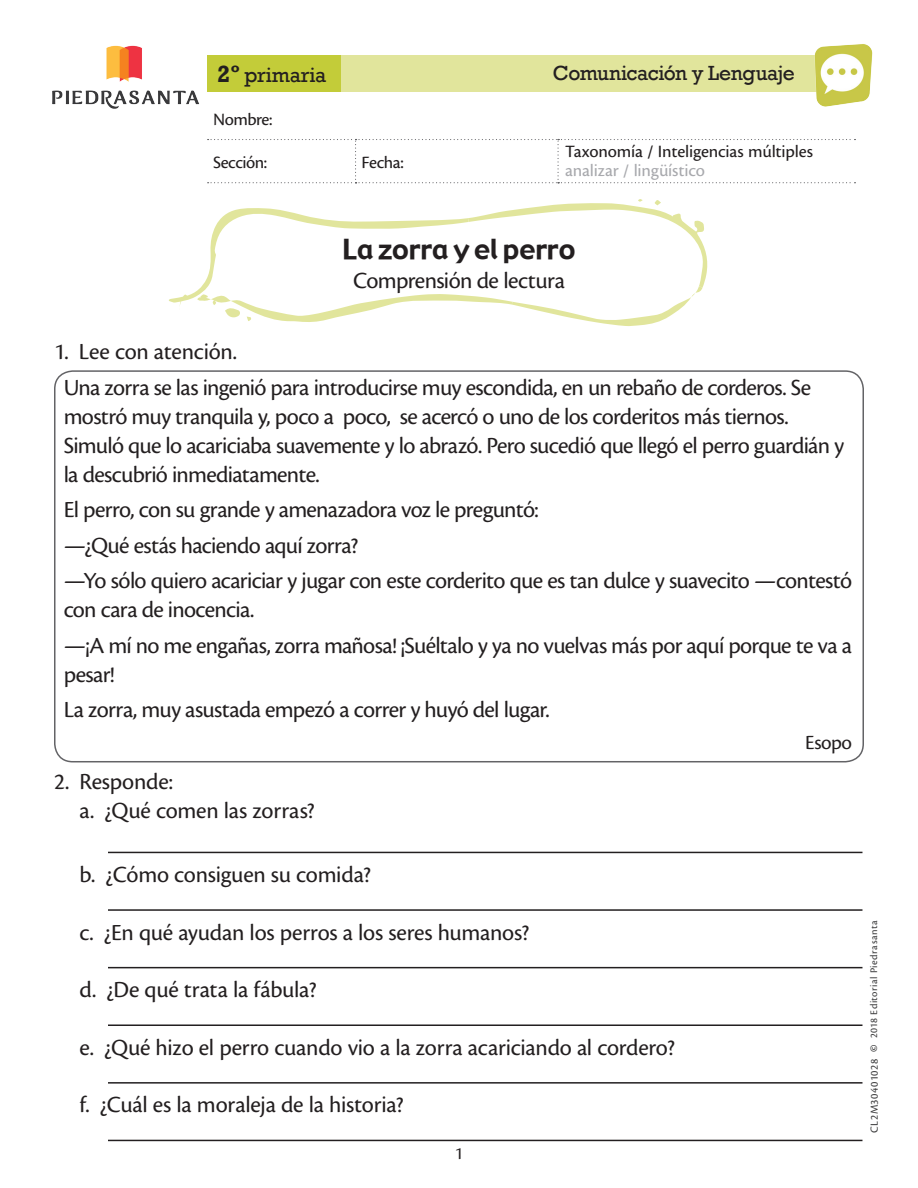
<style>
.page{position:relative;width:918px;height:1188px;background:#fff}
.page>*{position:absolute;margin:0;border:0;box-sizing:border-box;transform-origin:0 0}
.Titulo{font:27px "Gadget";color:#231f20}
.Subtituo{font:24px/28.8px "Cronos Pro";letter-spacing:-.03em;color:#231f20}
.Subtituo-2{font:24px "Cronos Pro";letter-spacing:-.01em;color:#231f20}
.t1{font:21px "Rockwell";letter-spacing:-.015em;color:#231f20}
.Subtituo-3{font:21px "Cronos Pro";letter-spacing:-.02em;color:#231f20}
.Nombre_alumno{font:18px "Cronos Pro Capt";letter-spacing:-.015em;color:#231f20}
.Nombre_alumno-2{font:18px "Cronos Pro Capt";letter-spacing:-.01em;color:#a8a9ad}
.Subtituo-4{font:18px "Cronos Pro";color:#231f20}
._2014_Editorial_Pie{font:11.25px "Cronos Pro Capt";letter-spacing:.045em;color:#3e3e3f}
.t2{font:10.5px "Cronos Pro Capt";letter-spacing:.04em;color:#3e3e3f}
.s1{font-weight:700;font-size:24px}
.s2{font-family:"Cronos Pro";font-weight:700}
</style>
<div class="page">
<svg style="left:207px;top:55px;width:604px;height:37px;background:#dadf86"></svg>
<svg style="left:208px;top:139px;width:648px;height:44px"></svg>
<img style="left:52px;top:45px;width:147px;height:64px">
<img style="left:811px;top:44px;width:62px;height:63px">
<svg style="left:169px;top:199px;width:539px;height:127px"></svg>
<div style="left:54px;top:370px;width:810px;height:392px;border:2px solid #636366;border-radius:18px"></div>
<hr style="left:108px;top:852px;width:754px;height:1px;background:#231f20">
<hr style="left:108px;top:909px;width:754px;height:2px;background:#231f20">
<hr style="left:108px;top:967px;width:754px;height:1px;background:#231f20">
<hr style="left:108px;top:1024px;width:754px;height:2px;background:#231f20">
<hr style="left:108px;top:1082px;width:754px;height:2px;background:#231f20">
<hr style="left:108px;top:1140px;width:754px;height:1px;background:#231f20">
<p class="t1" style="left:217px;top:63px;width:111px"><span class="s1">2º</span> primaria</p>
<p class="t1" style="left:553px;top:61px;width:244px">Comunicación y Lenguaje</p>
<p class="Nombre_alumno" style="left:213px;top:109px;width:61px">Nombre:</p>
<p class="Nombre_alumno" style="left:213px;top:152px;width:56px">Sección:</p>
<p class="Nombre_alumno" style="left:362px;top:152px;width:44px">Fecha:</p>
<p class="Nombre_alumno" style="left:565px;top:141px;width:249px">Taxonomía / Inteligencias múltiples</p>
<p class="Nombre_alumno-2" style="left:565px;top:160px;width:141px">analizar / lingüístico</p>
<p class="Titulo" style="left:342px;top:232px;width:235px">La zorra y el perro</p>
<p class="Subtituo" style="left:353px;top:266px;width:213px">Comprensión de lectura</p>
<p class="Subtituo-2" style="left:54px;top:338px;width:185px">1. Lee con atención.</p>
<p class="Subtituo" style="left:64px;top:374px;width:782px">Una zorra se las ingenió para introducirse muy escondida, en un rebaño de corderos. Se mostró muy tranquila y, poco a poco, se acercó o uno de los corderitos más tiernos.<br>Simuló que lo acariciaba suavemente y lo abrazó. Pero sucedió que llegó el perro guardián y la descubrió inmediatamente.</p>
<p class="Subtituo" style="left:64px;top:496px;width:476px">El perro, con su grande y amenazadora voz le preguntó:</p>
<p class="Subtituo" style="left:64px;top:531px;width:296px">—¿Qué estás haciendo aquí zorra?</p>
<p class="Subtituo" style="left:64px;top:567px;width:790px">—Yo sólo quiero acariciar y jugar con este corderito que es tan dulce y suavecito —contestó con cara de inocencia.</p>
<p class="Subtituo" style="left:64px;top:631px;width:790px">—¡A mí no me engañas, zorra mañosa! ¡Suéltalo y ya no vuelvas más por aquí porque te va a pesar!</p>
<p class="Subtituo" style="left:64px;top:695px;width:488px">La zorra, muy asustada empezó a correr y huyó del lugar.</p>
<p class="Subtituo-3" style="left:805px;top:731px;width:48px">Esopo</p>
<p class="Subtituo-2" style="left:54px;top:768px;width:120px">2. Responde:</p>
<p class="Subtituo-2" style="left:79px;top:796px;width:237px">a. ¿Qué comen las zorras?</p>
<p class="Subtituo-2" style="left:79px;top:861px;width:293px">b. ¿Cómo consiguen su comida?</p>
<p class="Subtituo-2" style="left:79px;top:918px;width:451px">c. ¿En qué ayudan los perros a los seres humanos?</p>
<p class="Subtituo-2" style="left:79px;top:976px;width:239px">d. ¿De qué trata la fábula?</p>
<p class="Subtituo-2" style="left:79px;top:1034px;width:597px">e. ¿Qué hizo el perro cuando vio a la zorra acariciando al cordero?</p>
<p class="Subtituo-2" style="left:79px;top:1091px;width:326px">f. ¿Cuál es la moraleja de la historia?</p>
<p class="Subtituo-4" style="left:455px;top:1143px;width:10px">1</p>
<p class="t2" style="left:868px;top:1052px;width:132px;rotate:-90deg"><span class="s2">©</span> 2018 Editorial Piedrasanta</p>
<p class="_2014_Editorial_Pie" style="left:868px;top:1133px;width:76px;rotate:-90deg">CL2M30401028</p>
</div>
